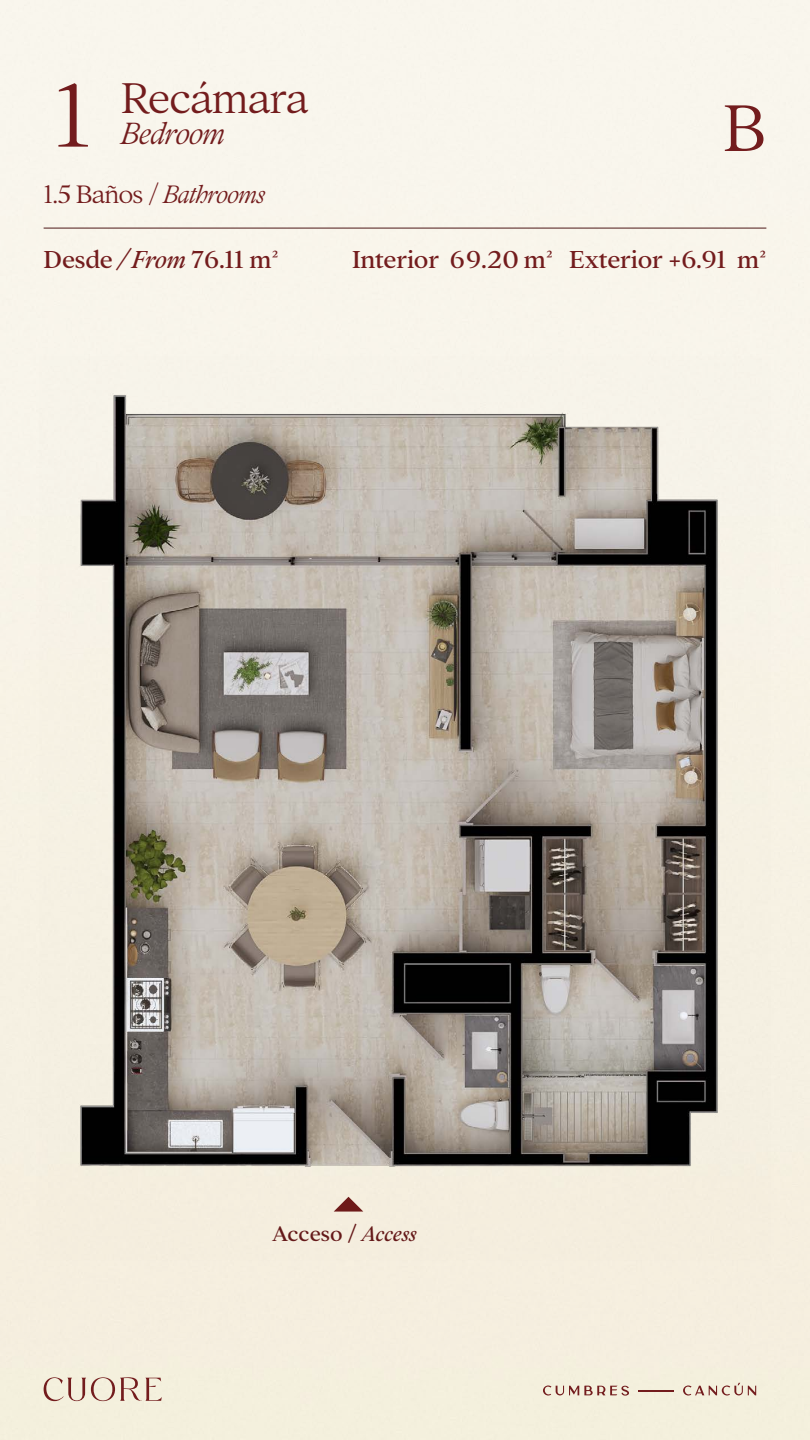
<style>
.page{position:relative;width:810px;height:1440px;background:#fff}
.page>*{position:absolute;margin:0;border:0;box-sizing:border-box;transform-origin:0 0}
.t1{font:100 98.25px "Addington CF";color:#731c1d}
.t2{font:100 72.38px "Addington CF";color:#731c1d}
.t3{font:100 47.25px "Addington CF";letter-spacing:-.035em;color:#731c1d}
.t4{font:italic 100 33.75px "Addington CF";letter-spacing:-.03em;color:#731c1d}
.t5{font:100 27.75px "Addington CF";letter-spacing:-.035em;color:#731c1d}
.t6{font:27px "Addington CF";letter-spacing:-.01em;color:#731c1d}
.t7{font:23.17px "Addington CF";color:#651919}
.s1{font-style:italic}
</style>
<div class="page">
<img style="left:0;top:0;width:810px;height:1440px">
<img style="left:40px;top:357px;width:730px;height:904px">
<hr style="left:44px;top:228px;width:722px;height:1px;background:#4d1817">
<svg style="left:334px;top:1197px;width:29px;height:15px"></svg>
<svg style="left:44px;top:1377px;width:118px;height:24px;background:#d9c5b6"></svg>
<svg style="left:543px;top:1385px;width:86px;height:11px"></svg>
<svg style="left:683px;top:1383px;width:73px;height:13px"></svg>
<hr style="left:638px;top:1390px;width:35px;height:1px;background:#731c1d">
<h1 class="t1" style="left:44px;top:42px;width:61px">1</h1>
<h3 class="t3" style="left:121px;top:63px;width:190px">Recámara</h3>
<p class="t4" style="left:121px;top:107px;width:106px">Bedroom</p>
<p class="t5" style="left:44px;top:173px;width:223px">1.5 Baños / <span class="s1">Bathrooms</span></p>
<h2 class="t2" style="left:723px;top:74px;width:45px">B</h2>
<p class="t6" style="left:44px;top:239px;width:237px">Desde <span class="s1">/ From</span> 76.11 m2</p>
<p class="t6" style="left:352px;top:239px;width:416px">Interior 69.20 m2 Exterior +6.91 m2</p>
<p class="t7" style="left:272px;top:1216px;width:146px">Acceso / <span class="s1">Access</span></p>
</div>
